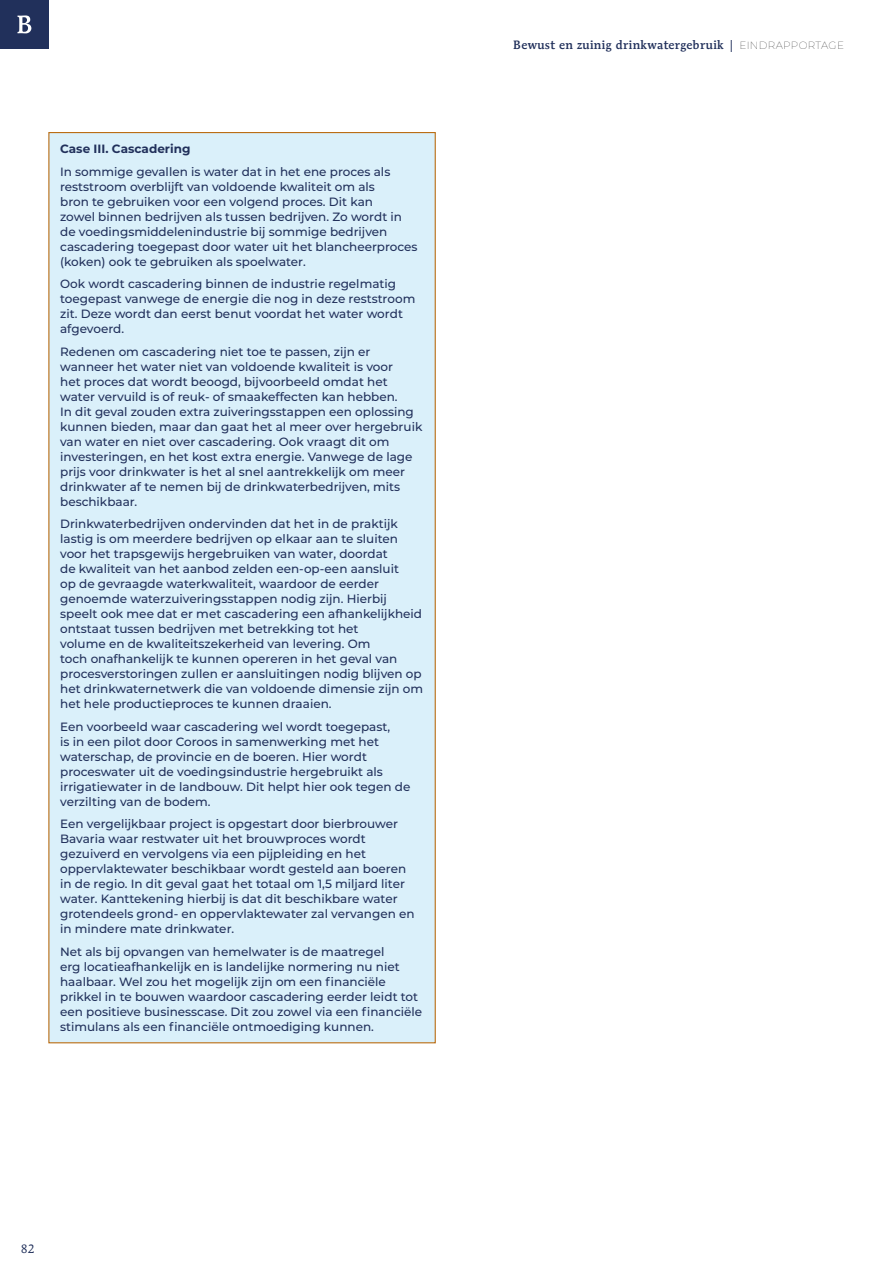
<style>
.page{position:relative;width:893px;height:1263px;background:#fff}
.page>*{position:absolute;margin:0;border:0;box-sizing:border-box;transform-origin:0 0}
.Kadertekst_meerdere{font:500 12px/15px "Montserrat";color:#21305b}
.t1{font:500 12px "Mendoza Roman Std";letter-spacing:.03em;color:#21305b}
.Kaderkop{font:700 12px "Montserrat";color:#21305b}
.t2{font:12px "Mendoza Roman Std";color:#21305b}
.s1{font-family:"Montserrat";font-weight:100;font-size:10.5px;color:#000}
</style>
<div class="page">
<div style="left:0;top:0;width:49px;height:49px;background:#21305b"></div>
<svg style="left:17px;top:15px;width:14px;height:18px"></svg>
<div style="left:48px;top:132px;width:388px;height:911px;background:#daf0fa;border:1px solid #ba6e15"></div>
<h5 class="Kaderkop" style="left:60px;top:140px;width:132px">Case III. Cascadering</h5>
<p class="Kadertekst_meerdere" style="left:60px;top:163px;width:359px">In sommige gevallen is water dat in het ene proces als reststroom overblijft van voldoende kwaliteit om als<br>bron te gebruiken voor een volgend proces. Dit kan<br>zowel binnen bedrijven als tussen bedrijven. Zo wordt in de voedingsmiddelenindustrie bij sommige bedrijven cascadering toegepast door water uit het blancheerproces (koken) ook te gebruiken als spoelwater.</p>
<p class="Kadertekst_meerdere" style="left:60px;top:276px;width:357px">Ook wordt cascadering binnen de industrie regelmatig toegepast vanwege de energie die nog in deze reststroom zit. Deze wordt dan eerst benut voordat het water wordt afgevoerd.</p>
<p class="Kadertekst_meerdere" style="left:60px;top:343px;width:364px">Redenen om cascadering niet toe te passen, zijn er wanneer het water niet van voldoende kwaliteit is voor<br>het proces dat wordt beoogd, bijvoorbeeld omdat het water vervuild is of reuk- of smaakeffecten kan hebben.<br>In dit geval zouden extra zuiveringsstappen een oplossing kunnen bieden, maar dan gaat het al meer over hergebruik van water en niet over cascadering. Ook vraagt dit om investeringen, en het kost extra energie. Vanwege de lage prijs voor drinkwater is het al snel aantrekkelijk om meer drinkwater af te nemen bij de drinkwaterbedrijven, mits beschikbaar.</p>
<p class="Kadertekst_meerdere" style="left:60px;top:516px;width:365px">Drinkwaterbedrijven ondervinden dat het in de praktijk lastig is om meerdere bedrijven op elkaar aan te sluiten voor het trapsgewijs hergebruiken van water, doordat<br>de kwaliteit van het aanbod zelden een-op-een aansluit<br>op de gevraagde waterkwaliteit, waardoor de eerder genoemde waterzuiveringsstappen nodig zijn. Hierbij speelt ook mee dat er met cascadering een afhankelijkheid ontstaat tussen bedrijven met betrekking tot het<br>volume en de kwaliteitszekerheid van levering. Om<br>toch onafhankelijk te kunnen opereren in het geval van procesverstoringen zullen er aansluitingen nodig blijven op het drinkwaternetwerk die van voldoende dimensie zijn om het hele productieproces te kunnen draaien.</p>
<p class="Kadertekst_meerdere" style="left:60px;top:718px;width:352px">Een voorbeeld waar cascadering wel wordt toegepast,<br>is in een pilot door Coroos in samenwerking met het waterschap, de provincie en de boeren. Hier wordt proceswater uit de voedingsindustrie hergebruikt als irrigatiewater in de landbouw. Dit helpt hier ook tegen de verzilting van de bodem.</p>
<p class="Kadertekst_meerdere" style="left:60px;top:816px;width:356px">Een vergelijkbaar project is opgestart door bierbrouwer Bavaria waar restwater uit het brouwproces wordt gezuiverd en vervolgens via een pijpleiding en het oppervlaktewater beschikbaar wordt gesteld aan boeren in de regio. In dit geval gaat het totaal om 1,5 miljard liter water. Kanttekening hierbij is dat dit beschikbare water grotendeels grond- en oppervlaktewater zal vervangen en in mindere mate drinkwater.</p>
<p class="Kadertekst_meerdere" style="left:60px;top:943px;width:364px">Net als bij opvangen van hemelwater is de maatregel<br>erg locatieafhankelijk en is landelijke normering nu niet haalbaar. Wel zou het mogelijk zijn om een financiële prikkel in te bouwen waardoor cascadering eerder leidt tot een positieve businesscase. Dit zou zowel via een financiële stimulans als een financiële ontmoediging kunnen.</p>
<p class="t2" style="left:21px;top:1241px;width:16px">82</p>
<p class="t1" style="left:513px;top:37px;width:332px">Bewust en zuinig drinkwatergebruik | <span class="s1">EINDRAPPORTAGE</span></p>
</div>
